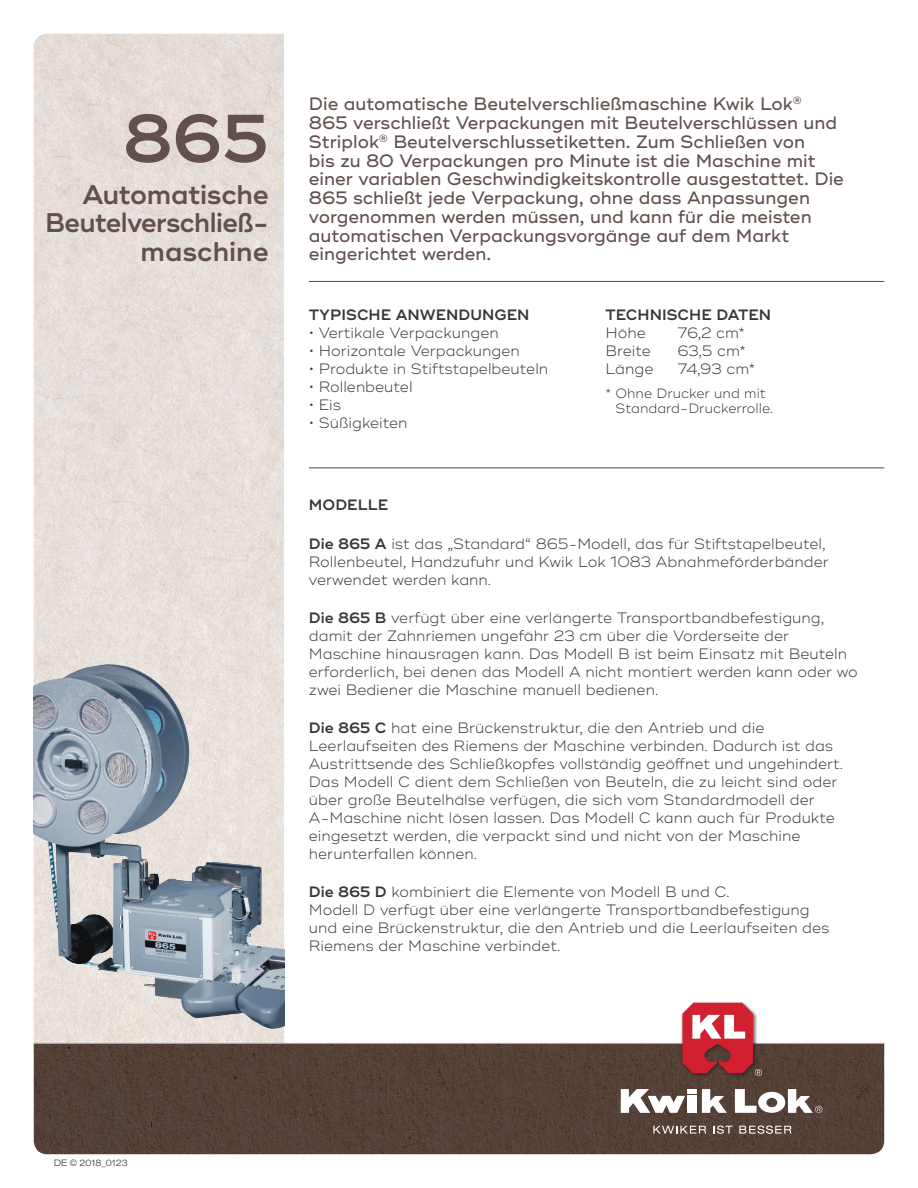
<style>
.page{position:relative;width:918px;height:1188px;background:#fff}
.page>*{position:absolute;margin:0;border:0;box-sizing:border-box;transform-origin:0 0}
.t1{font:600 67.5px "Ridley Grotesk";color:#61504d}
.t2{font:600 27px/28.5px "Ridley Grotesk";letter-spacing:-.02em;color:#61504d;text-align:right}
.t3{font:500 18px/18.8px "Ridley Grotesk";color:#61504d}
.t4{font:300 15px/18px "Ridley Grotesk";color:#383839}
.t5{font:600 15px/18px "Ridley Grotesk";color:#383839}
.t6{font:300 13.5px/15px "Ridley Grotesk";color:#383839}
.t7{font:300 expanded 9px "Helvetica Neue";color:#383839}
.s1{font-weight:300}
.s2{font-weight:600}
</style>
<div class="page">
<img style="left:34px;top:34px;width:250px;height:1009px">
<img style="left:34px;top:654px;width:250px;height:382px">
<hr style="left:309px;top:467px;width:575px;height:1px;background:#61504d">
<hr style="left:309px;top:281px;width:575px;height:1px;background:#61504d">
<img style="left:34px;top:1044px;width:850px;height:110px">
<hr style="left:34px;top:1043px;width:850px;height:1px;background:#a8a9ad">
<svg style="left:621px;top:1089px;width:64px;height:24px"></svg>
<div style="left:688px;top:1096px;width:9px;height:17px;background:#fff"></div>
<div style="left:688px;top:1089px;width:9px;height:5px;background:#fff"></div>
<svg style="left:702px;top:1089px;width:25px;height:24px"></svg>
<svg style="left:735px;top:1089px;width:87px;height:24px"></svg>
<div style="left:681px;top:1001px;width:77px;height:78px;background:#231f20;opacity:.75"></div>
<svg style="left:682px;top:1003px;width:80px;height:73px"></svg>
<svg style="left:653px;top:1126px;width:53px;height:8px"></svg>
<svg style="left:713px;top:1126px;width:19px;height:8px"></svg>
<svg style="left:739px;top:1126px;width:52px;height:8px"></svg>
<p class="t1" style="left:123px;top:98px;width:147px">865</p>
<p class="t2" style="left:45px;top:181px;width:225px">Automatische<br>Beutelverschließ&shy;maschine</p>
<p class="t3" style="left:309px;top:95px;width:537px">Die automatische Beutelverschließmaschine Kwik Lok<sup>® </sup>865 verschließt Verpackungen mit Beutelverschlüssen und Striplok<sup>®</sup> Beutelverschlussetiketten. Zum Schließen von<br>bis zu 80 Verpackungen pro Minute ist die Maschine mit einer variablen Geschwindigkeitskontrolle ausgestattet. Die 865 schließt jede Verpackung, ohne dass Anpassungen vorgenommen werden müssen, und kann für die meisten automatischen Verpackungsvorgänge auf dem Markt eingerichtet werden.</p>
<p class="t5" style="left:309px;top:306px;width:222px">TYPISCHE ANWENDUNGEN</p>
<p class="t4" style="left:309px;top:324px;width:191px">• Vertikale Verpackungen</p>
<p class="t4" style="left:309px;top:342px;width:213px">• Horizontale Verpackungen</p>
<p class="t4" style="left:309px;top:360px;width:241px">• Produkte in Stiftstapelbeuteln</p>
<p class="t4" style="left:309px;top:378px;width:105px">• Rollenbeutel</p>
<p class="t4" style="left:309px;top:396px;width:34px">• Eis</p>
<p class="t4" style="left:309px;top:414px;width:100px">• Süßigkeiten</p>
<p class="t5" style="left:606px;top:306px;width:167px">TECHNISCHE DATEN<br><span class="s1">Höhe</span></p>
<p class="t4" style="left:678px;top:324px;width:69px">76,2 cm*</p>
<p class="t4" style="left:606px;top:342px;width:47px">Breite</p>
<p class="t4" style="left:678px;top:342px;width:70px">63,5 cm*</p>
<p class="t4" style="left:606px;top:360px;width:49px">Länge</p>
<p class="t4" style="left:678px;top:360px;width:79px">74,93 cm*</p>
<p class="t6" style="left:616px;top:386px;width:159px;text-indent:-10px">* Ohne Drucker und mit<br>Standard-Druckerrolle.</p>
<p class="t5" style="left:309px;top:496px;width:81px">MODELLE</p>
<p class="t4" style="left:309px;top:535px;width:521px"><span class="s2">Die 865 A</span> ist das „Standard“ 865-Modell, das für Stiftstapelbeutel,<br>Rollenbeutel, Handzufuhr und Kwik Lok 1083 Abnahmeförderbänder verwendet werden kann.</p>
<p class="t4" style="left:309px;top:609px;width:550px"><span class="s2">Die 865 B</span> verfügt über eine verlängerte Transportbandbefestigung, damit der Zahnriemen ungefähr 23 cm über die Vorderseite der Maschine hinausragen kann. Das Modell B ist beim Einsatz mit Beuteln erforderlich, bei denen das Modell A nicht montiert werden kann oder wo zwei Bediener die Maschine manuell bedienen.</p>
<p class="t4" style="left:309px;top:719px;width:536px"><span class="s2">Die 865 C</span> hat eine Brückenstruktur, die den Antrieb und die Leerlaufseiten des Riemens der Maschine verbinden. Dadurch ist das Austrittsende des Schließkopfes vollständig geöffnet und ungehindert.<br>Das Modell C dient dem Schließen von Beuteln, die zu leicht sind oder über große Beutelhälse verfügen, die sich vom Standardmodell der A-Maschine nicht lösen lassen. Das Modell C kann auch für Produkte eingesetzt werden, die verpackt sind und nicht von der Maschine herunterfallen können.</p>
<p class="t4" style="left:309px;top:883px;width:522px"><span class="s2">Die 865 D</span> kombiniert die Elemente von Modell B und C.<br>Modell D verfügt über eine verlängerte Transportbandbefestigung und eine Brückenstruktur, die den Antrieb und die Leerlaufseiten des Riemens der Maschine verbindet.</p>
<p class="t7" style="left:54px;top:1157px;width:75px">DE © 2018_0123</p>
</div>
